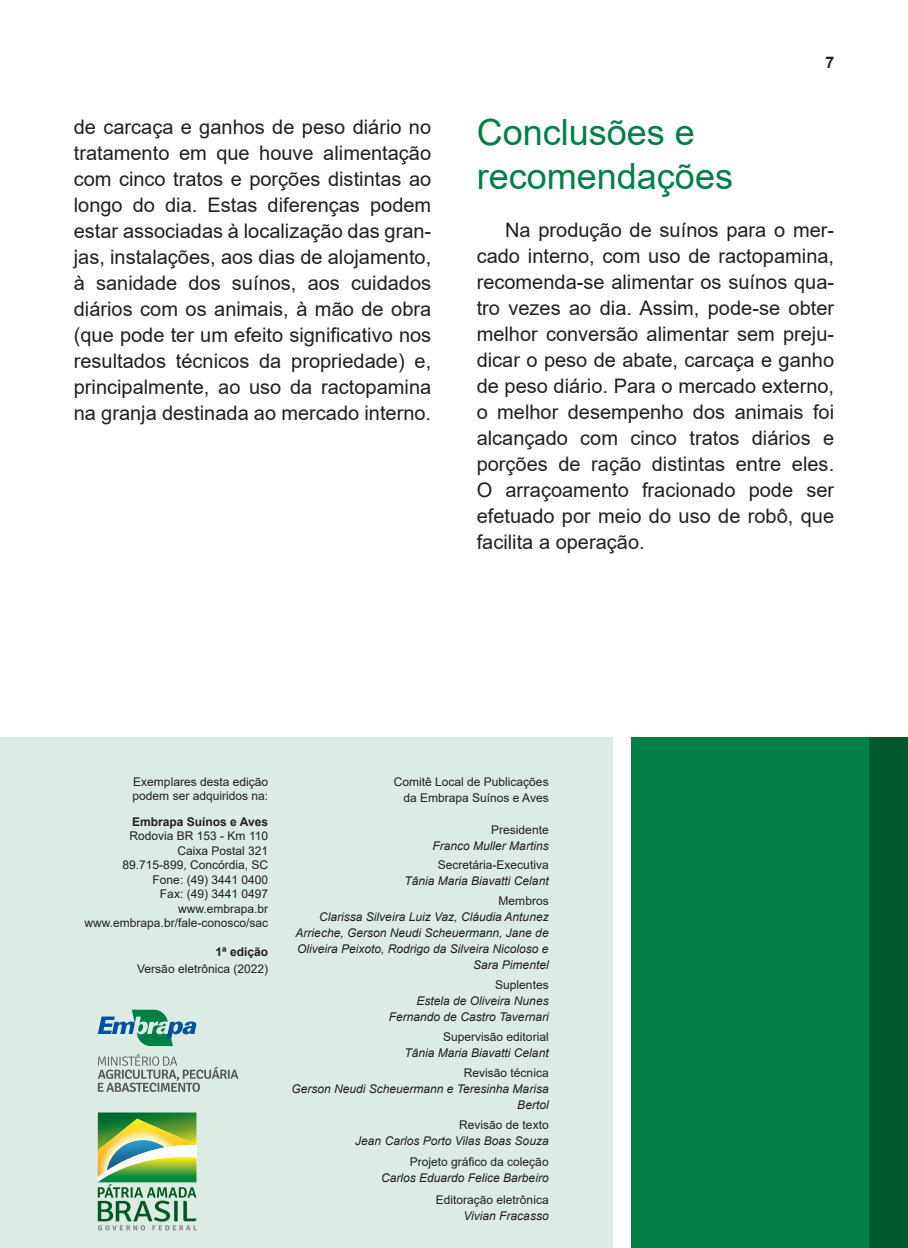
<style>
.page{position:relative;width:908px;height:1248px;background:#fff}
.page>*{position:absolute;margin:0;border:0;box-sizing:border-box;transform-origin:0 0}
.TITULO_1{font:36px/43.2px "Arial";color:#007f46}
.MIOLO{font:20px/26px "Arial";color:#231f20;text-align:justify}
.t1{font:700 16px "Arial";color:#231f20}
.t2{font:12px/16px "Arial";color:#231f20;text-align:right}
.t3{font:italic 12px/16px "Arial";color:#231f20;text-align:right}
.t4{font:700 12px "Arial";color:#231f20}
</style>
<div class="page">
<div style="left:631px;top:737px;width:276px;height:510px;background:#007f46"></div>
<div style="left:0;top:737px;width:612px;height:510px;background:#dcebe3"></div>
<div style="left:868px;top:737px;width:39px;height:510px;background:#00582c"></div>
<svg style="left:98px;top:1054px;width:140px;height:37px"></svg>
<svg style="left:98px;top:1009px;width:99px;height:36px"></svg>
<svg style="left:98px;top:1112px;width:99px;height:118px"></svg>
<p class="MIOLO" style="left:74px;top:113px;width:359px">de carcaça e ganhos de peso diário no tratamento em que houve alimentação com cinco tratos e porções distintas ao longo do dia. Estas diferenças podem estar associadas à localização das gran&shy;jas, instalações, aos dias de alojamento, à sanidade dos suínos, aos cuidados diários com os animais, à mão de obra (que pode ter um efeito significativo nos resultados técnicos da propriedade) e, principalmente, ao uso da ractopamina na granja destinada ao mercado interno.</p>
<p class="t1" style="left:825px;top:51px;width:10px">7</p>
<p class="TITULO_1" style="left:476px;top:111px;width:258px">Conclusões e recomendações</p>
<p class="MIOLO" style="left:476px;top:217px;width:359px;text-indent:28px">Na produção de suínos para o mer&shy;cado interno, com uso de ractopamina, recomenda-se alimentar os suínos qua&shy;tro vezes ao dia. Assim, pode-se obter melhor conversão alimentar sem preju&shy;dicar o peso de abate, carcaça e ganho de peso diário. Para o mercado externo, o melhor desempenho dos animais foi alcançado com cinco tratos diários e porções de ração distintas entre eles.<br>O arraçoamento fracionado pode ser efetuado por meio do uso de robô, que facilita a operação.</p>
<p class="t2" style="left:132px;top:774px;width:137px;line-height:14.4px;text-align:left">Exemplares desta edição podem ser adquiridos na:</p>
<p class="t4" style="left:132px;top:813px;width:137px">Embrapa Suínos e Aves</p>
<p class="t2" style="left:129px;top:828px;width:140px">Rodovia BR 153 - Km 110</p>
<p class="t2" style="left:177px;top:842px;width:92px">Caixa Postal 321</p>
<p class="t2" style="left:122px;top:856px;width:147px">89.715-899, Concórdia, SC</p>
<p class="t2" style="left:152px;top:871px;width:117px">Fone: (49) 3441 0400</p>
<p class="t2" style="left:160px;top:885px;width:110px">Fax: (49) 3441 0497</p>
<p class="t2" style="left:178px;top:900px;width:92px">www.embrapa.br</p>
<p class="t2" style="left:84px;top:914px;width:185px">www.embrapa.br/fale-conosco/sac</p>
<p class="t4" style="left:215px;top:942px;width:54px">1ª edição</p>
<p class="t2" style="left:137px;top:960px;width:132px">Versão eletrônica (2022)</p>
<p class="t2" style="left:393px;top:773px;width:156px">Comitê Local de Publicações da Embrapa Suínos e Aves</p>
<p class="t2" style="left:491px;top:821px;width:59px">Presidente</p>
<p class="t3" style="left:432px;top:837px;width:118px">Franco Muller Martins</p>
<p class="t2" style="left:437px;top:856px;width:112px">Secretária-Executiva</p>
<p class="t3" style="left:404px;top:872px;width:146px">Tânia Maria Biavatti Celant</p>
<p class="t2" style="left:498px;top:892px;width:52px">Membros</p>
<p class="t3" style="left:295px;top:908px;width:254px">Clarissa Silveira Luiz Vaz, Cláudia Antunez Arrieche, Gerson Neudi Scheuermann, Jane de Oliveira Peixoto, Rodrigo da Silveira Nicoloso e Sara Pimentel</p>
<p class="t2" style="left:495px;top:976px;width:55px">Suplentes</p>
<p class="t3" style="left:416px;top:992px;width:134px">Estela de Oliveira Nunes</p>
<p class="t3" style="left:389px;top:1008px;width:161px">Fernando de Castro Tavernari</p>
<p class="t2" style="left:443px;top:1028px;width:107px">Supervisão editorial</p>
<p class="t3" style="left:404px;top:1044px;width:146px">Tânia Maria Biavatti Celant</p>
<p class="t2" style="left:463px;top:1064px;width:86px">Revisão técnica</p>
<p class="t3" style="left:291px;top:1080px;width:259px">Gerson Neudi Scheuermann e Teresinha Marisa<br>Bertol</p>
<p class="t2" style="left:459px;top:1116px;width:91px">Revisão de texto</p>
<p class="t3" style="left:355px;top:1132px;width:195px">Jean Carlos Porto Vilas Boas Souza</p>
<p class="t2" style="left:409px;top:1153px;width:140px">Projeto gráfico da coleção</p>
<p class="t3" style="left:381px;top:1170px;width:169px">Carlos Eduardo Felice Barbeiro</p>
<p class="t2" style="left:435px;top:1191px;width:114px">Editoração eletrônica</p>
<p class="t3" style="left:463px;top:1207px;width:87px">Vivian Fracasso</p>
</div>
